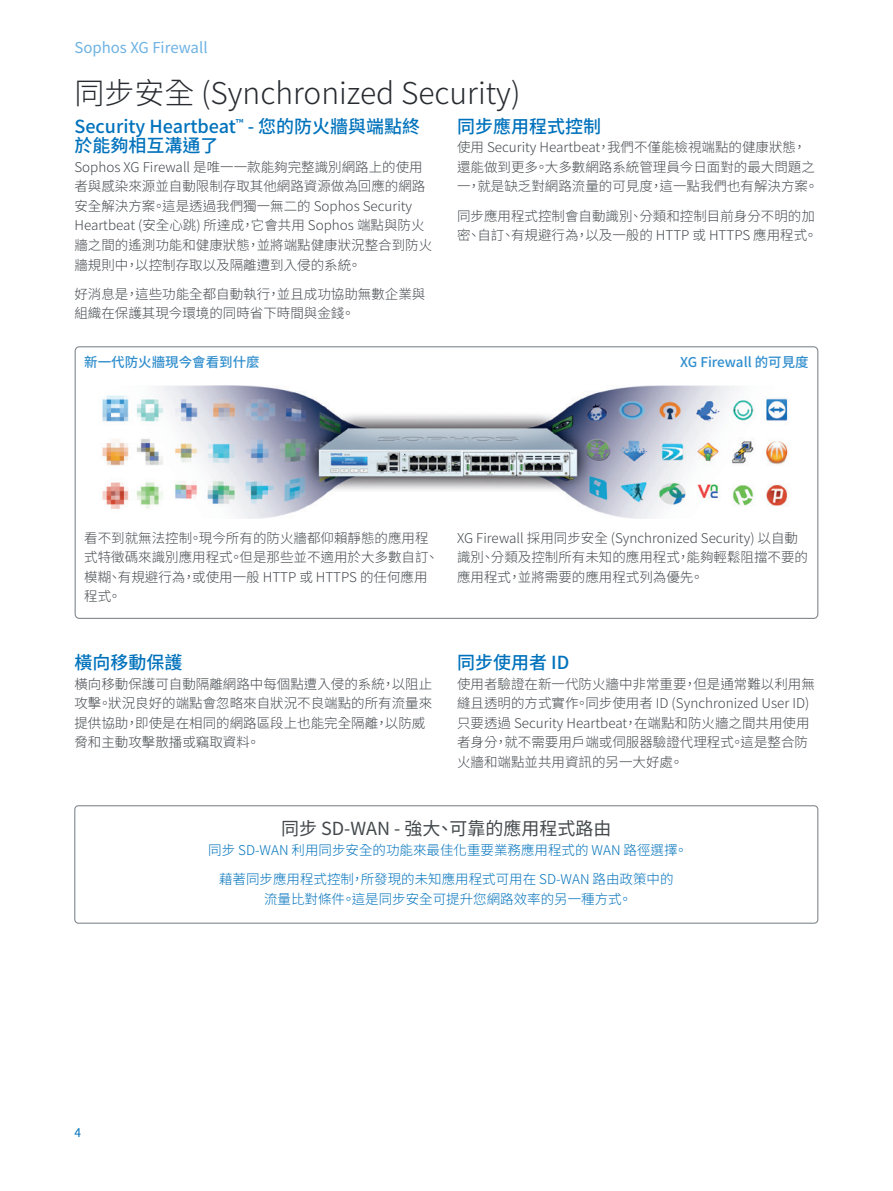
<style>
.page{position:relative;width:893px;height:1191px;background:#fff}
.page>*{position:absolute;margin:0;border:0;box-sizing:border-box;transform-origin:0 0}
.Page_Title{font:300 30px "Noto Sans CJ Ktc";color:#282c31}
.Subheading_1{font:500 18px/19.5px "Noto Sans CJ Ktc";color:#0072bc}
.Subheading_2{font:18px "Noto Sans CJ Ktc";color:#43494d}
.t1{font:15px "Noto Sans CJ Ktc";color:#6eb2e2}
.Body_Copy{font:300 13.5px/19.5px "Noto Sans CJ Ktc";color:#43494d}
.Body_Copy-2{font:300 13.5px/19.5px "Noto Sans CJ Ktc";color:#0072bc;text-align:center}
.Subheading_3{font:500 13.5px "Noto Sans CJ Ktc";color:#308ecd}
.t2{font:12px "Noto Sans CJ Ktc";color:#0072bc}
</style>
<div class="page">
<div style="left:74px;top:805px;width:744px;height:118px;border:1px solid #81898e;border-radius:4px"></div>
<img style="left:102px;top:385px;width:686px;height:133px">
<p class="t1" style="left:74px;top:39px;width:135px">Sophos XG Firewall</p>
<p class="Page_Title" style="left:74px;top:76px;width:448px">同步安全 (Synchronized Security)</p>
<p class="Subheading_1" style="left:74px;top:117px;width:347px">Security Heartbeat<sup>™</sup> - 您的防火牆與端點終於能夠相互溝通了</p>
<p class="Body_Copy" style="left:74px;top:158px;width:359px">Sophos XG Firewall 是唯一一款能夠完整識別網路上的使用者與感染來源並自動限制存取其他網路資源做為回應的網路安全解決方案。這是透過我們獨一無二的 Sophos Security Heartbeat (安全心跳) 所達成，它會共用 Sophos 端點與防火牆之間的遙測功能和健康狀態，並將端點健康狀況整合到防火牆規則中，以控制存取以及隔離遭到入侵的系統。</p>
<p class="Body_Copy" style="left:74px;top:284px;width:352px">好消息是，這些功能全都自動執行，並且成功協助無數企業與組織在保護其現今環境的同時省下時間與金錢。</p>
<p class="Subheading_1" style="left:457px;top:117px;width:145px">同步應用程式控制</p>
<p class="Body_Copy" style="left:457px;top:138px;width:363px">使用 Security Heartbeat，我們不僅能檢視端點的健康狀態，還能做到更多。大多數網路系統管理員今日面對的最大問題之一，就是缺乏對網路流量的可見度，這一點我們也有解決方案。</p>
<p class="Body_Copy" style="left:457px;top:206px;width:362px">同步應用程式控制會自動識別、分類和控制目前身分不明的加密、自訂、有規避行為，以及一般的 HTTP 或 HTTPS 應用程式。</p>
<p class="Subheading_3" style="left:84px;top:354px;width:177px">新一代防火牆現今會看到什麼</p>
<p class="Subheading_3" style="left:680px;top:354px;width:130px">XG Firewall 的可見度</p>
<p class="Body_Copy" style="left:84px;top:528px;width:356px">看不到就無法控制。現今所有的防火牆都仰賴靜態的應用程式特徵碼來識別應用程式。但是那些並不適用於大多數自訂、模糊、有規避行為，或使用一般 HTTP 或 HTTPS 的任何應用程式。</p>
<p class="Subheading_1" style="left:74px;top:653px;width:109px">橫向移動保護</p>
<p class="Body_Copy" style="left:74px;top:674px;width:359px">橫向移動保護可自動隔離網路中每個點遭入侵的系統，以阻止攻擊。狀況良好的端點會忽略來自狀況不良端點的所有流量來提供協助，即使是在相同的網路區段上也能完全隔離，以防威脅和主動攻擊散播或竊取資料。</p>
<p class="Body_Copy" style="left:457px;top:528px;width:352px">XG Firewall 採用同步安全 (Synchronized Security) 以自動識別、分類及控制所有未知的應用程式，能夠輕鬆阻擋不要的應用程式，並將需要的應用程式列為優先。</p>
<p class="Subheading_1" style="left:457px;top:653px;width:114px">同步使用者 ID</p>
<p class="Body_Copy" style="left:457px;top:674px;width:359px">使用者驗證在新一代防火牆中非常重要，但是通常難以利用無縫且透明的方式實作。同步使用者 ID (Synchronized User ID)只要透過 Security Heartbeat，在端點和防火牆之間共用使用者身分，就不需要用戶端或伺服器驗證代理程式。這是整合防火牆和端點並共用資訊的另一大好處。</p>
<p class="t2" style="left:74px;top:1125px;width:8px">4</p>
<p class="Subheading_2" style="left:281px;top:818px;width:332px">同步 SD-WAN - 強大、可靠的應用程式路由</p>
<p class="Body_Copy-2" style="left:208px;top:840px;width:481px">同步 SD-WAN 利用同步安全的功能來最佳化重要業務應用程式的 WAN 路徑選擇。</p>
<p class="Body_Copy-2" style="left:219px;top:869px;width:456px">藉著同步應用程式控制，所發現的未知應用程式可用在 SD-WAN 路由政策中的流量比對條件。這是同步安全可提升您網路效率的另一種方式。</p>
</div>
